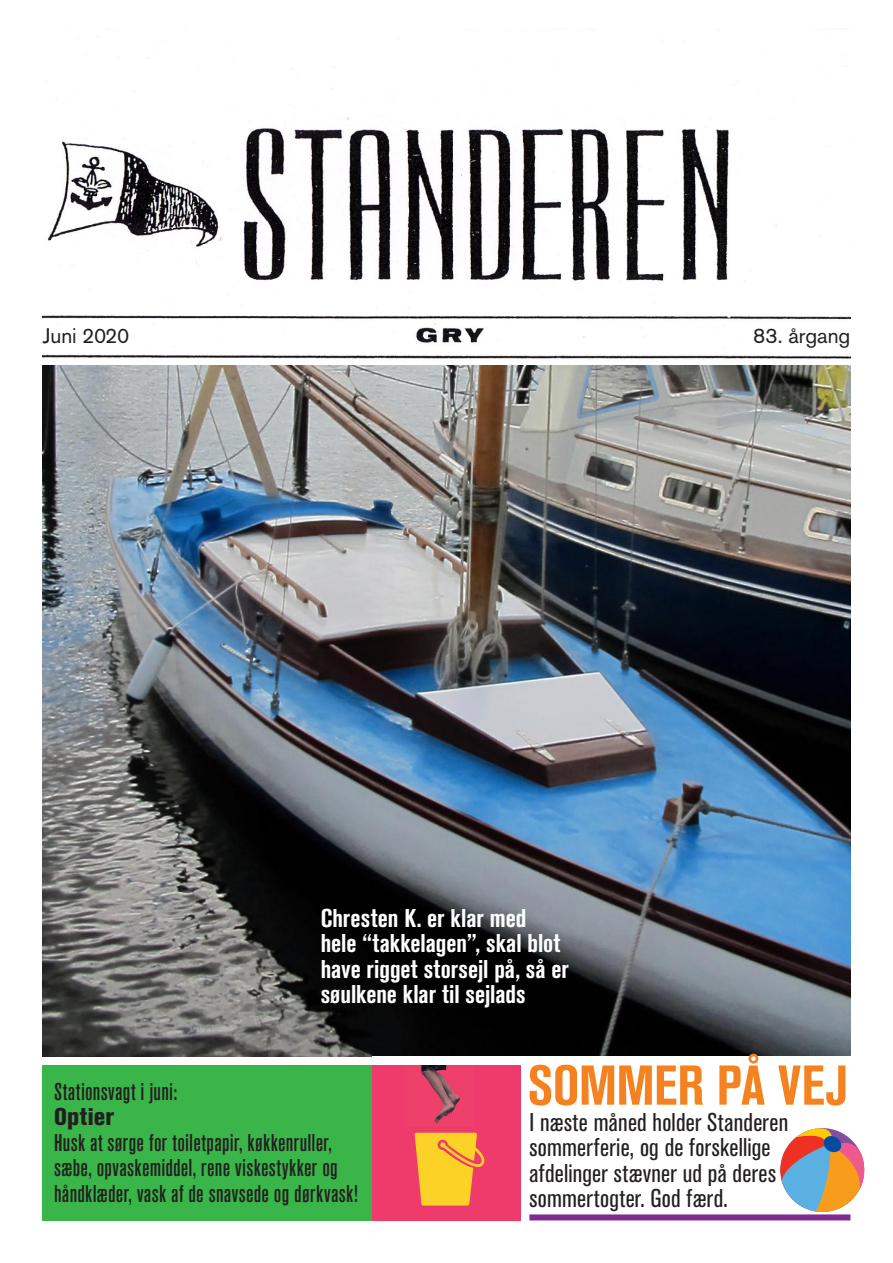
<style>
.page{position:relative;width:893px;height:1263px;background:#fff}
.page>*{position:absolute;margin:0;border:0;box-sizing:border-box;transform-origin:0 0}
.stor_overskrift_vers{font:700 condensed 55.5px "Akzidenz Grotesk BE";letter-spacing:-.005em;color:#f58220}
.stor_overskrift_vers-2{font:condensed 25.5px/25.5px "Akzidenz Grotesk BE";letter-spacing:.01em;color:#231f20}
.stor_overskrift_vers-3{font:700 condensed 25.5px/25.5px "Akzidenz Grotesk BE";color:#fff}
.stor_overskrift_vers-4{font:500 condensed 24px/25.5px "Akzidenz Grotesk BE";letter-spacing:.015em;color:#231f20}
.stor_overskrift_vers-5{font:800 condensed 24px "Akzidenz Grotesk BE";letter-spacing:.005em;color:#231f20}
.stor_overskrift_vers-6{font:21px "Akzidenz Grotesk BE";letter-spacing:-.005em;color:#231f20}
</style>
<div class="page">
<img style="left:43px;top:29px;width:807px;height:1028px">
<div style="left:43px;top:1065px;width:329px;height:155px;background:#3ab54a"></div>
<div style="left:529px;top:1214px;width:321px;height:6px;background:#802990"></div>
<svg style="left:780px;top:1128px;width:84px;height:84px"></svg>
<div style="left:372px;top:1065px;width:149px;height:155px;background:#ef3b6b"></div>
<svg style="left:415px;top:1133px;width:70px;height:72px"></svg>
<img style="left:421px;top:1065px;width:39px;height:58px">
<p class="stor_overskrift_vers-6" style="left:43px;top:323px;width:88px">Juni 2020</p>
<p class="stor_overskrift_vers-6" style="left:753px;top:323px;width:99px">83. årgang</p>
<p class="stor_overskrift_vers-3" style="left:321px;top:905px;width:250px">Chresten K. er klar med<br>hele “takkelagen”, skal blot have rigget storsejl på, så er søulkene klar til sejlads</p>
<p class="stor_overskrift_vers-4" style="left:54px;top:1078px;width:125px">Stationsvagt i juni:</p>
<p class="stor_overskrift_vers-5" style="left:54px;top:1103px;width:61px">Optier</p>
<p class="stor_overskrift_vers-4" style="left:54px;top:1129px;width:305px">Husk at sørge for toiletpapir, køkkenruller, sæbe, opvaskemiddel, rene viskestykker og håndklæder, vask af de snavsede og dørkvask!</p>
<p class="stor_overskrift_vers" style="left:527px;top:1054px;width:322px">SOMMER PÅ VEJ</p>
<p class="stor_overskrift_vers-2" style="left:529px;top:1110px;width:260px">I næste måned holder Standeren sommerferie, og de forskellige afdelinger stævner ud på deres sommertogter. God færd.</p>
</div>
